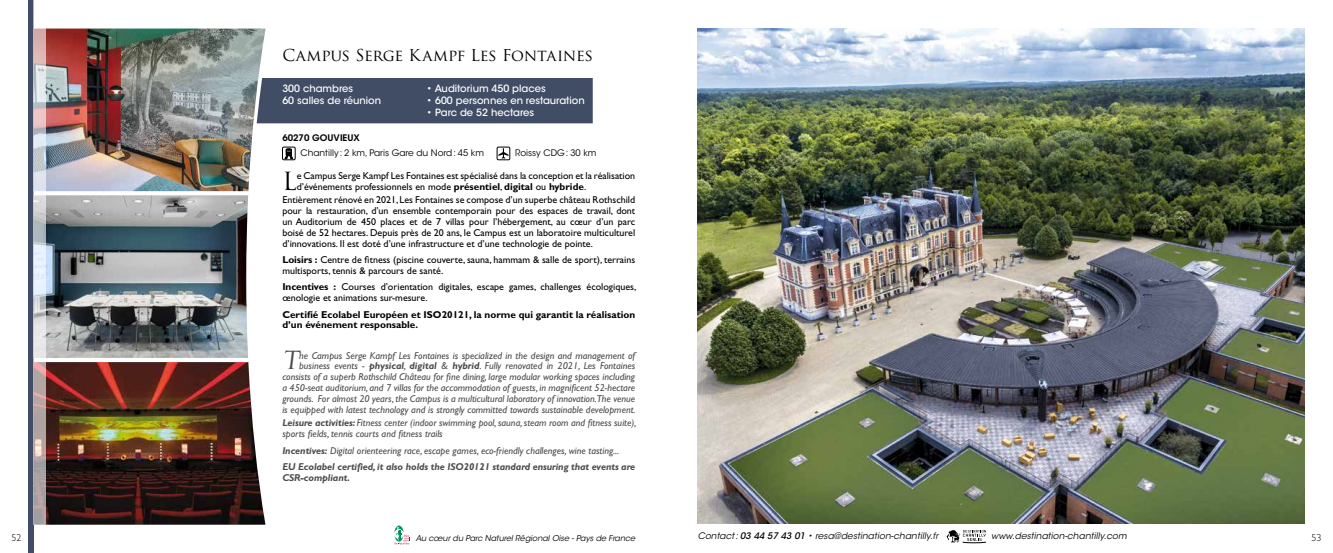
<style>
.page{position:relative;width:1333px;height:553px;background:#fff}
.page>*{position:absolute;margin:0;border:0;box-sizing:border-box;transform-origin:0 0}
.t1{font:24.3px "Trajan Pro";color:#000}
.t2{font:24.3px "Trajan Pro";color:#4b4b4d}
.t3{font:16px "Trajan Pro";letter-spacing:-.015em;color:#000}
.t4{font:10px/10.8px "Gill Sans Std";color:#000}
.t5{font:italic 10px/10.8px "Gill Sans Std";color:#4b4b4d;text-align:right}
.t6{font:italic 700 10px/16.5px "Gill Sans Std";letter-spacing:-.01em;color:#4b4b4d}
.t7{font:500 10px "ITC Avant Garde Std";color:#fff}
.t8{font:700 10px/10.8px "Gill Sans Std";color:#000}
.t9{font:300 10px "Gill Sans Std";color:#000}
.t10{font:italic 9px "ITC Avant Garde Std";letter-spacing:.01em;color:#000}
.t11{font:9px "ITC Avant Garde Std";color:#000}
.t12{font:600 9px "ITC Avant Garde Std";color:#000}
.t13{font:italic 8px "ITC Avant Garde Std";color:#000}
.s1{font-weight:700}
.s2{font-weight:400}
.s3{font-weight:500}
</style>
<div class="page">
<div style="left:29px;top:0;width:5px;height:553px;background:#414d65"></div>
<img style="left:46px;top:29px;width:220px;height:162px">
<img style="left:46px;top:195px;width:202px;height:163px">
<img style="left:46px;top:362px;width:219px;height:162px">
<svg style="left:33px;top:0;width:13px;height:524px"></svg>
<img style="left:697px;top:28px;width:607px;height:496px">
<div style="left:257px;top:78px;width:335px;height:45px;background:#414d65"></div>
<svg style="left:394px;top:526px;width:16px;height:19px"></svg>
<div style="left:282px;top:147px;width:13px;height:13px;border:1px solid #000"></div>
<svg style="left:285px;top:149px;width:8px;height:10px"></svg>
<div style="left:497px;top:147px;width:13px;height:13px;border:1px solid #000"></div>
<svg style="left:498px;top:148px;width:10px;height:11px"></svg>
<svg style="left:946px;top:530px;width:39px;height:13px"></svg>
<h2 class="t3" style="left:282px;top:45px;width:312px">Campus Serge Kampf Les Fontaines</h2>
<p class="t7" style="left:282px;top:82px;width:72px">300 chambres</p>
<p class="t7" style="left:426px;top:82px;width:121px">• Auditorium 450 places</p>
<p class="t7" style="left:282px;top:94px;width:100px">60 salles de réunion</p>
<p class="t7" style="left:426px;top:94px;width:160px">• 600 personnes en restauration</p>
<p class="t7" style="left:426px;top:106px;width:109px">• Parc de 52 hectares</p>
<p class="t12" style="left:282px;top:132px;width:79px">60270 GOUVIEUX</p>
<p class="t11" style="left:300px;top:148px;width:185px">Chantilly: 2 km, Paris Gare du Nord: 45 km</p>
<p class="t11" style="left:515px;top:148px;width:83px">Roissy CDG: 30 km</p>
<h1 class="t1" style="left:282px;top:165px;width:16px">L</h1>
<p class="t4" style="left:297px;top:170px;width:340px">e Campus Serge Kampf Les Fontaines est spécialisé dans la conception et la réalisation d’événements professionnels en mode <span class="s1">présentiel</span>, <span class="s1">digital</span> ou <span class="s1">hybride</span>.</p>
<p class="t4" style="left:282px;top:195px;width:354px;text-align:justify">Entièrement rénové en 2021, Les Fontaines se compose d’un superbe château Rothschild pour la restauration, d’un ensemble contemporain pour des espaces de travail, dont un Auditorium de 450 places et de 7 villas pour l’hébergement, au cœur d’un parc boisé de 52 hectares. Depuis près de 20 ans, le Campus est un laboratoire multiculturel d’innovations. Il est doté d’une infrastructure et d’une technologie de pointe.</p>
<p class="t4" style="left:282px;top:254px;width:354px"><span class="s1">Loisirs :</span> Centre de fitness (piscine couverte, sauna, hammam &amp; salle de sport), terrains multisports, tennis &amp; parcours de santé.</p>
<p class="t4" style="left:282px;top:282px;width:355px"><span class="s1">Incentives :</span> Courses d’orientation digitales, escape games, challenges écologiques, œnologie et animations sur-mesure.</p>
<p class="t8" style="left:282px;top:309px;width:354px">Certifié Ecolabel Européen et ISO20121, la norme qui garantit la réalisation d’un événement responsable.</p>
<h1 class="t2" style="left:282px;top:345px;width:22px">T</h1>
<p class="t5" style="left:282px;top:350px;width:355px">he Campus Serge Kampf Les Fontaines is specialized in the design and management of business events - <span class="s1">physical</span>, <span class="s1">digital</span> &amp; <span class="s1">hybrid</span>. Fully renovated in 2021, Les Fontaines consists of a superb Rothschild Château for fine dining, large modular working spaces including a 450-seat auditorium, and 7 villas for the accommodation of guests, in magnificent 52-hectare grounds. For almost 20 years, the Campus is a multicultural laboratory of innovation.The venue is equipped with latest technology and is strongly committed towards sustainable development.</p>
<p class="t5" style="left:282px;top:417px;width:355px;text-align:left"><span class="s1">Leisure activities:</span> Fitness center (indoor swimming pool, sauna, steam room and fitness suite), sports fields, tennis courts and fitness trails</p>
<p class="t6" style="left:282px;top:442px;width:354px">Incentives: <span class="s2">Digital orienteering race, escape games, eco-friendly challenges, wine tasting...<br></span>EU Ecolabel certified, it also holds the ISO20121 standard ensuring that events are</p>
<p class="t6" style="left:282px;top:469px;width:69px">CSR-compliant.</p>
<p class="t13" style="left:416px;top:533px;width:221px">Au cœur du Parc Naturel Régional Oise - Pays de France</p>
<p class="t10" style="left:697px;top:530px;width:242px">Contact: <span class="s3">03 44 57 43 01</span> • resa@destination-chantilly.fr</p>
<p class="t10" style="left:991px;top:530px;width:137px">www.destination-chantilly.com</p>
<p class="t9" style="left:11px;top:532px;width:11px">52</p>
<p class="t9" style="left:1311px;top:531px;width:11px">53</p>
</div>
